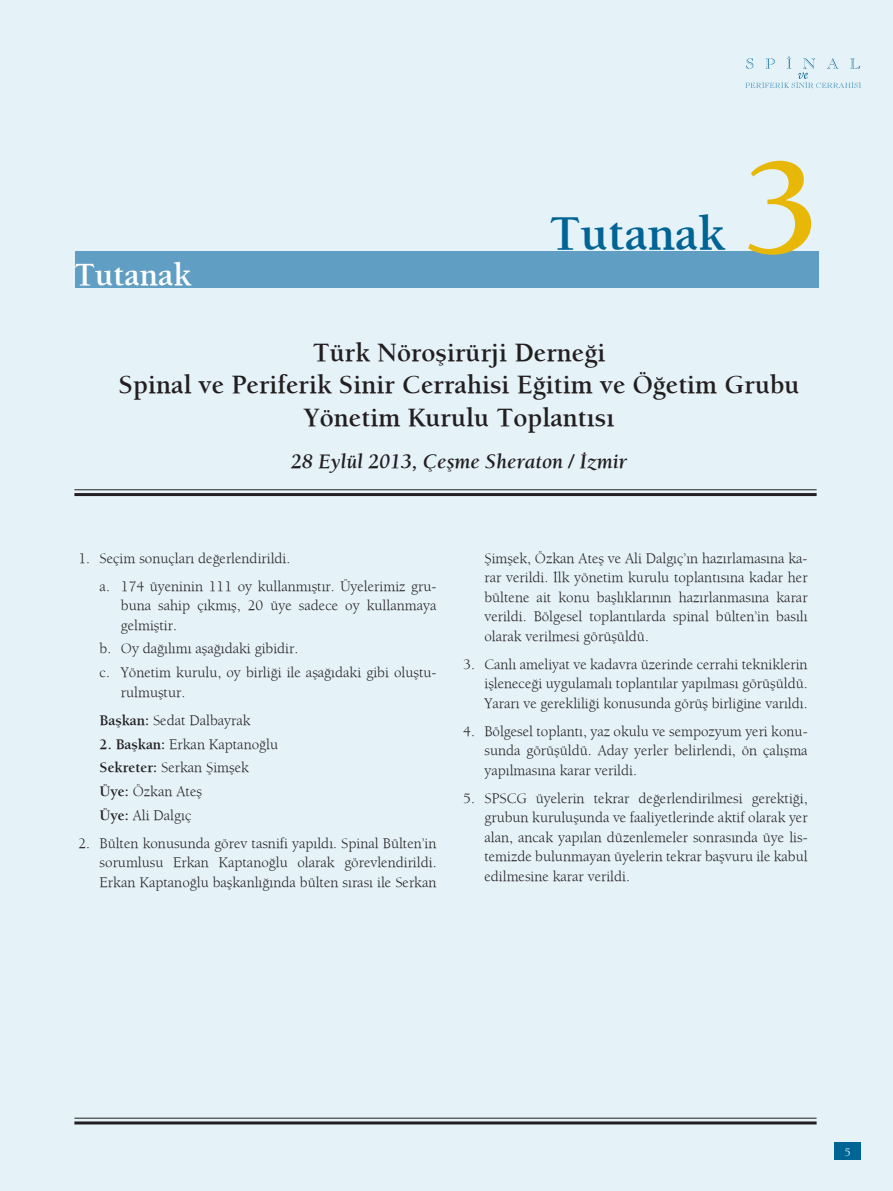
<style>
.page{position:relative;width:893px;height:1191px;background:#e5f3f9}
.page>*{position:absolute;margin:0;border:0;box-sizing:border-box;transform-origin:0 0}
.t1{font:700 139.5px "Berkeley";color:#e8b809}
.t2{font:700 49.5px "Berkeley";color:#006494}
.t3{font:700 33px "Berkeley";color:#fff}
.t4{font:700 27px/32.4px "Berkeley";color:#231f20;text-align:center}
.t5{font:italic 700 21px "Berkeley";color:#231f20}
.t6{font:15px/19.5px "Berkeley";color:#231f20;text-align:justify}
.t7{font:12px "Berkeley";color:#fff}
.s1{font-weight:700}
</style>
<div class="page">
<div style="left:834px;top:1141px;width:27px;height:18px;background:#006494"></div>
<svg style="left:745px;top:56px;width:116px;height:32px"></svg>
<div style="left:75px;top:251px;width:743px;height:37px;background:#609fc3"></div>
<hr style="left:74px;top:489px;width:743px;height:1px;background:#231f20">
<hr style="left:74px;top:493px;width:743px;height:3px;background:#231f20">
<hr style="left:74px;top:1117px;width:743px;height:1px;background:#231f20">
<hr style="left:74px;top:1121px;width:743px;height:3px;background:#231f20">
<h3 class="t3" style="left:74px;top:254px;width:118px">Tutanak</h3>
<h2 class="t2" style="left:550px;top:204px;width:177px">Tutanak</h2>
<h1 class="t1" style="left:743px;top:124px;width:76px">3</h1>
<h3 class="t4" style="left:119px;top:335px;width:682px">Türk Nöroşirürji Derneği<br>Spinal ve Periferik Sinir Cerrahisi Eğitim ve Öğetim Grubu<br>Yönetim Kurulu Toplantısı</h3>
<h3 class="t5" style="left:291px;top:448px;width:337px">28 Eylül 2013, Çeşme Sheraton / İzmir</h3>
<p class="t6" style="left:100px;top:544px;width:338px;line-height:28px;text-indent:-21px">1. Seçim sonuçları değerlendirildi.<br>a. 174 üyeninin 111 oy kullanmıştır. Üyelerimiz gru-</p>
<p class="t6" style="left:121px;top:595px;width:317px">buna sahip çıkmış, 20 üye sadece oy kullanmaya gelmiştir.</p>
<p class="t6" style="left:100px;top:636px;width:338px;line-height:23.7px">b. Oy dağılımı aşağıdaki gibidir.<br>c. Yönetim kurulu, oy birliği ile aşağıdaki gibi oluştu-</p>
<p class="t6" style="left:100px;top:678px;width:152px;line-height:28px;text-indent:21px">rulmuştur.<br><span class="s1">Başkan:</span> Sedat Dalbayrak</p>
<p class="t6" style="left:100px;top:731px;width:180px;line-height:23.7px;text-align:left"><span class="s1">2. Başkan:</span> Erkan Kaptanoğlu<br><span class="s1">Sekreter:</span> Serkan Şimşek<br><span class="s1">Üye:</span> Özkan Ateş<br><span class="s1">Üye:</span> Ali Dalgıç</p>
<p class="t6" style="left:100px;top:833px;width:338px;text-indent:-21px">2. Bülten konusunda görev tasnifi yapıldı. Spinal Bülten’in sorumlusu Erkan Kaptanoğlu olarak görevlendirildi.<br>Erkan Kaptanoğlu başkanlığında bülten sırası ile Serkan</p>
<p class="t6" style="left:484px;top:548px;width:325px">Şimşek, Özkan Ateş ve Ali Dalgıç’ın hazırlamasına ka&shy;rar verildi. İlk yönetim kurulu toplantısına kadar her bültene ait konu başlıklarının hazırlanmasına karar verildi. Bölgesel toplantılarda spinal bülten’in basılı olarak verilmesi görüşüldü.</p>
<p class="t6" style="left:484px;top:654px;width:325px;text-indent:-21px">3. Canlı ameliyat ve kadavra üzerinde cerrahi tekniklerin işleneceği uygulamalı toplantılar yapılması görüşüldü.<br>Yararı ve gerekliliği konusunda görüş birliğine varıldı.</p>
<p class="t6" style="left:484px;top:721px;width:325px;text-indent:-21px">4. Bölgesel toplantı, yaz okulu ve sempozyum yeri konu&shy;sunda görüşüldü. Aday yerler belirlendi, ön çalışma yapılmasına karar verildi.</p>
<p class="t6" style="left:484px;top:788px;width:325px;text-indent:-21px">5. SPSCG üyelerin tekrar değerlendirilmesi gerektiği, grubun kuruluşunda ve faaliyetlerinde aktif olarak yer alan, ancak yapılan düzenlemeler sonrasında üye lis&shy;temizde bulunmayan üyelerin tekrar başvuru ile kabul edilmesine karar verildi.</p>
<p class="t7" style="left:844px;top:1145px;width:8px">5</p>
</div>
